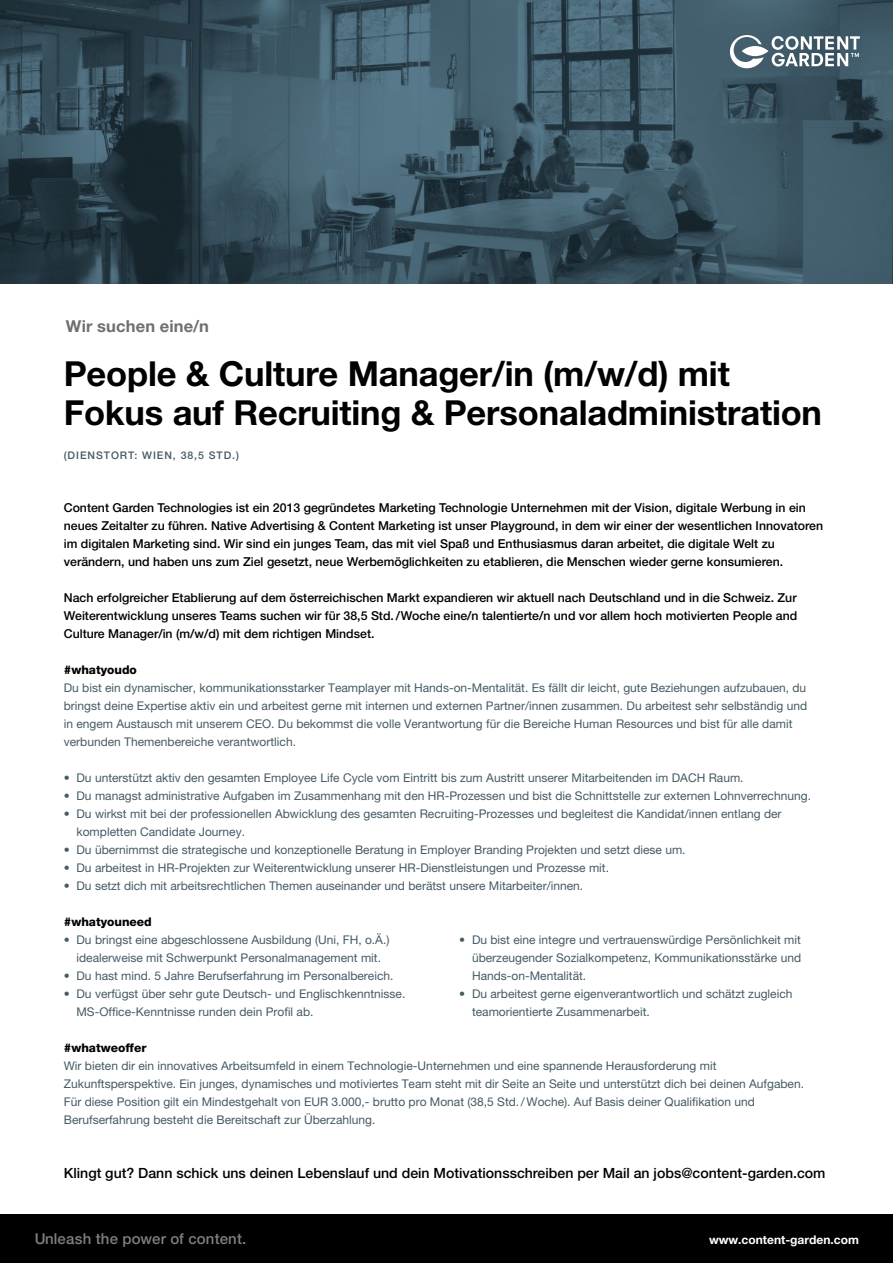
<style>
.page{position:relative;width:893px;height:1263px;background:#fff}
.page>*{position:absolute;margin:0;border:0;box-sizing:border-box;transform-origin:0 0}
.t1{font:700 34.5px/39px "Helvetica Neue LT Pro";letter-spacing:-.005em;color:#000}
.t2{font:700 16.5px "Helvetica Neue LT Pro";letter-spacing:.01em;color:#706f6f}
.t3{font:500 15px "Helvetica Neue LT Pro";letter-spacing:.01em;color:#fff}
.t4{font:500 14.1px "Helvetica Neue LT Pro";color:#000}
.t5{font:500 12.3px/18px "Helvetica Neue LT Pro";color:#000}
.t6{font:12px/18px "Helvetica Neue LT Pro";color:#455a64}
.t7{font:800 12px "Helvetica Neue LT Pro";color:#000}
.t8{font:700 12px "Helvetica Neue LT Pro";color:#fff}
.t9{font:500 10.5px "Helvetica Neue LT Pro";letter-spacing:.09em;color:#455a64}
</style>
<div class="page">
<img style="left:0;top:0;width:893px;height:284px">
<div style="left:0;top:1215px;width:893px;height:48px;background:#000"></div>
<svg style="left:772px;top:36px;width:88px;height:30px"></svg>
<svg style="left:742px;top:46px;width:26px;height:10px"></svg>
<svg style="left:730px;top:35px;width:34px;height:33px"></svg>
<h2 class="t2" style="left:66px;top:316px;width:145px">Wir suchen eine/n</h2>
<h1 class="t1" style="left:64px;top:354px;width:760px">People &amp; Culture Manager/in (m/w/d) mit<br>Fokus auf Recruiting &amp; Personaladministration</h1>
<p class="t9" style="left:64px;top:449px;width:177px">(DIENSTORT: WIEN, 38,5 STD.)</p>
<p class="t5" style="left:64px;top:499px;width:761px">Content Garden Technologies ist ein 2013 gegründetes Marketing Technologie Unternehmen mit der Vision, digitale Werbung in ein neues Zeitalter zu führen. Native Advertising &amp; Content Marketing ist unser Playground, in dem wir einer der wesentlichen Innovatoren im digitalen Marketing sind. Wir sind ein junges Team, das mit viel Spaß und Enthusiasmus daran arbeitet, die digitale Welt zu verändern, und haben uns zum Ziel gesetzt, neue Werbemöglichkeiten zu etablieren, die Menschen wieder gerne konsumieren.</p>
<p class="t5" style="left:64px;top:589px;width:735px;text-align:justify">Nach erfolgreicher Etablierung auf dem österreichischen Markt expandieren wir aktuell nach Deutschland und in die Schweiz. Zur Weiterentwicklung unseres Teams suchen wir für 38,5 Std. / Woche eine/n talentierte/n und vor allem hoch motivierten People and Culture Manager/in (m/w/d) mit dem richtigen Mindset.</p>
<p class="t7" style="left:64px;top:663px;width:75px">#whatyoudo</p>
<p class="t6" style="left:64px;top:679px;width:745px">Du bist ein dynamischer, kommunikationsstarker Teamplayer mit Hands-on-Mentalität. Es fällt dir leicht, gute Beziehungen aufzubauen, du bringst deine Expertise aktiv ein und arbeitest gerne mit internen und externen Partner/innen zusammen. Du arbeitest sehr selbständig und in engem Austausch mit unserem CEO. Du bekommst die volle Verantwortung für die Bereiche Human Resources und bist für alle damit verbunden Themenbereiche verantwortlich.</p>
<p class="t6" style="left:64px;top:769px;width:681px">• Du unterstützt aktiv den gesamten Employee Life Cycle vom Eintritt bis zum Austritt unserer Mitarbeitenden im DACH Raum.</p>
<p class="t6" style="left:64px;top:787px;width:749px">• Du managst administrative Aufgaben im Zusammenhang mit den HR-Prozessen und bist die Schnittstelle zur externen Lohnverrechnung.</p>
<p class="t6" style="left:77px;top:805px;width:706px;text-indent:-13px">• Du wirkst mit bei der professionellen Abwicklung des gesamten Recruiting-Prozesses und begleitest die Kandidat/innen entlang der kompletten Candidate Journey.</p>
<p class="t6" style="left:64px;top:841px;width:623px">• Du übernimmst die strategische und konzeptionelle Beratung in Employer Branding Projekten und setzt diese um.</p>
<p class="t6" style="left:64px;top:859px;width:547px">• Du arbeitest in HR-Projekten zur Weiterentwicklung unserer HR-Dienstleistungen und Prozesse mit.</p>
<p class="t6" style="left:64px;top:877px;width:521px">• Du setzt dich mit arbeitsrechtlichen Themen auseinander und berätst unsere Mitarbeiter/innen.</p>
<p class="t7" style="left:64px;top:915px;width:90px">#whatyouneed</p>
<p class="t6" style="left:64px;top:931px;width:327px;text-align:center">• Du bringst eine abgeschlossene Ausbildung (Uni, FH, o.Ä.) idealerweise mit Schwerpunkt Personalmanagement mit.</p>
<p class="t6" style="left:64px;top:967px;width:331px">• Du hast mind. 5 Jahre Berufserfahrung im Personalbereich.</p>
<p class="t6" style="left:77px;top:985px;width:330px;text-indent:-13px">• Du verfügst über sehr gute Deutsch- und Englischkenntnisse.<br>MS-Office-Kenntnisse runden dein Profil ab.</p>
<p class="t6" style="left:472px;top:931px;width:331px;text-align:justify;text-indent:-13px">• Du bist eine integre und vertrauenswürdige Persönlichkeit mit überzeugender Sozialkompetenz, Kommunikationsstärke und Hands-on-Mentalität.</p>
<p class="t6" style="left:472px;top:985px;width:322px;text-indent:-13px">• Du arbeitest gerne eigenverantwortlich und schätzt zugleich teamorientierte Zusammenarbeit.</p>
<p class="t7" style="left:64px;top:1041px;width:84px">#whatweoffer</p>
<p class="t6" style="left:64px;top:1057px;width:742px">Wir bieten dir ein innovatives Arbeitsumfeld in einem Technologie-Unternehmen und eine spannende Herausforderung mit Zukunftsperspektive. Ein junges, dynamisches und motiviertes Team steht mit dir Seite an Seite und unterstützt dich bei deinen Aufgaben.<br>Für diese Position gilt ein Mindestgehalt von EUR 3.000,- brutto pro Monat (38,5 Std. / Woche). Auf Basis deiner Qualifikation und Berufserfahrung besteht die Bereitschaft zur Überzahlung.</p>
<p class="t4" style="left:64px;top:1165px;width:763px">Klingt gut? Dann schick uns deinen Lebenslauf und dein Motivationsschreiben per Mail an jobs@content-garden.com</p>
<p class="t3" style="left:34px;top:1229px;width:214px">Unleash the power of content.</p>
<p class="t8" style="left:709px;top:1232px;width:151px">www.content-garden.com</p>
</div>
